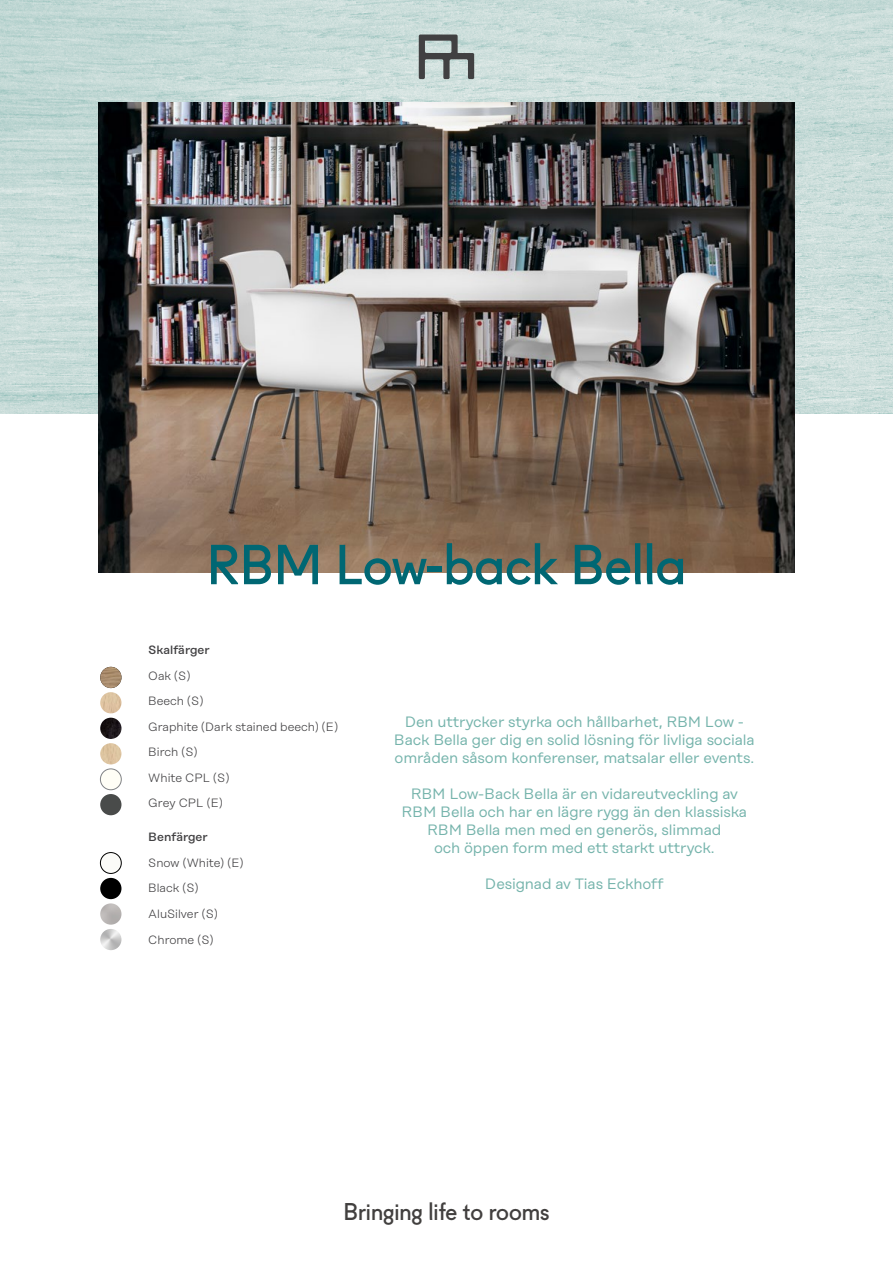
<style>
.page{position:relative;width:893px;height:1263px;background:#fff}
.page>*{position:absolute;margin:0;border:0;box-sizing:border-box;transform-origin:0 0}
.t1{font:54px "Fugue";color:#006773}
.t2{font:23.25px "Fugue";color:#42403f}
.t3{font:15px/18px "Rational Display";letter-spacing:-.01em;color:#76b4ac;text-align:center}
.t4{font:300 12px/25.5px "Rational Display";color:#414042}
.t5{font:500 12px "Rational Display";color:#414042}
</style>
<div class="page">
<img style="left:0;top:0;width:893px;height:413px">
<img style="left:98px;top:103px;width:697px;height:470px">
<img style="left:100px;top:667px;width:21px;height:21px;border-radius:11px">
<img style="left:100px;top:692px;width:21px;height:21px;border-radius:11px">
<img style="left:100px;top:718px;width:21px;height:21px;border-radius:11px">
<img style="left:100px;top:743px;width:21px;height:21px;border-radius:11px">
<div style="left:100px;top:769px;width:21px;height:21px;background:#fffef6;border-radius:50%"></div>
<div style="left:100px;top:769px;width:21px;height:21px;border:1px solid #808285;border-radius:50%"></div>
<div style="left:100px;top:794px;width:21px;height:21px;background:#494b4a;border-radius:50%"></div>
<div style="left:100px;top:852px;width:21px;height:21px;background:#fbfbf8;border-radius:50%"></div>
<div style="left:100px;top:852px;width:21px;height:22px;border:1px solid #000;border-radius:50%"></div>
<div style="left:100px;top:878px;width:21px;height:21px;background:#000;border-radius:50%"></div>
<img style="left:100px;top:903px;width:21px;height:22px;border-radius:11px">
<img style="left:100px;top:929px;width:21px;height:21px;border-radius:11px">
<svg style="left:419px;top:35px;width:55px;height:44px;background:#8e9797"></svg>
<h1 class="t1" style="left:207px;top:522px;width:481px">RBM Low-back Bella</h1>
<p class="t5" style="left:148px;top:643px;width:63px">Skalfärger</p>
<p class="t4" style="left:148px;top:663px;width:191px">Oak (S)<br>Beech (S)<br>Graphite (Dark stained beech) (E)<br>Birch (S)<br>White CPL (S)<br>Grey CPL (E)</p>
<p class="t5" style="left:148px;top:830px;width:61px">Benfärger</p>
<p class="t4" style="left:148px;top:850px;width:97px">Snow (White) (E)<br>Black (S)<br>AluSilver (S)<br>Chrome (S)</p>
<p class="t3" style="left:394px;top:712px;width:362px">Den uttrycker styrka och hållbarhet, RBM Low -<br>Back Bella ger dig en solid lösning för livliga sociala områden såsom konferenser, matsalar eller events.</p>
<p class="t3" style="left:402px;top:784px;width:347px">RBM Low-Back Bella är en vidareutveckling av RBM Bella och har en lägre rygg än den klassiska RBM Bella men med en generös, slimmad<br>och öppen form med ett starkt uttryck.</p>
<p class="t3" style="left:485px;top:874px;width:180px">Designad av Tias Eckhoff</p>
<h2 class="t2" style="left:343px;top:1194px;width:208px">Bringing life to rooms</h2>
</div>
